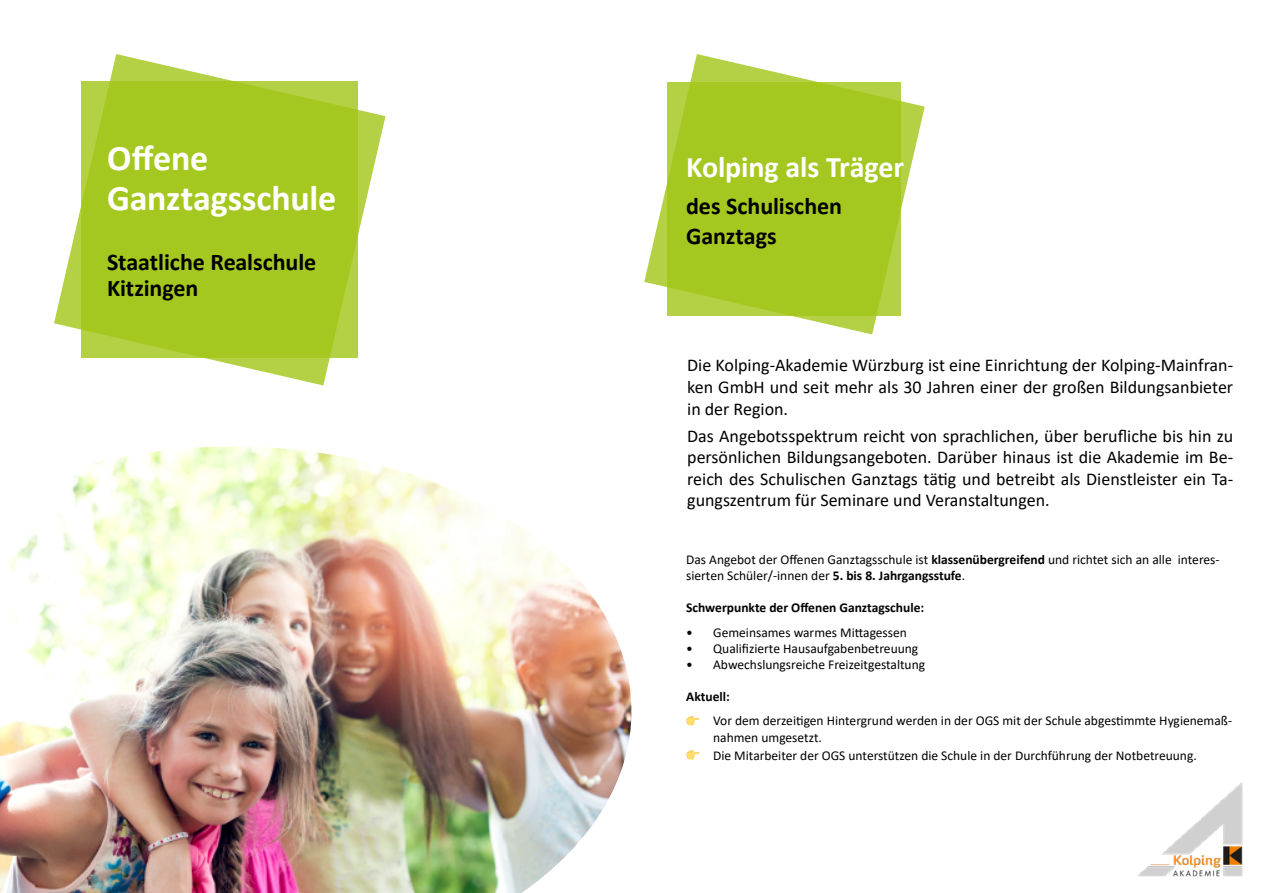
<style>
.page{position:relative;width:1263px;height:893px;background:#fff}
.page>*{position:absolute;margin:0;border:0;box-sizing:border-box;transform-origin:0 0}
.t1{font:700 36px/39.6px "Calibri";letter-spacing:-.005em;color:#fff}
.t2{font:700 30px "Calibri";letter-spacing:-.005em;color:#fff}
.t3{font:700 24px/26.4px "Calibri";letter-spacing:-.005em;color:#000}
.t4{font:18px/21.6px "Calibri";color:#000;text-align:justify}
.t5{font:13.5px/16.2px "Calibri";color:#000}
.t6{font:700 13.5px "Calibri";color:#000}
.s1{font-weight:700}
</style>
<div class="page">
<img style="left:0;top:446px;width:631px;height:447px">
<svg style="left:54px;top:54px;width:331px;height:331px;fill:#a5c820"></svg>
<img style="left:1137px;top:782px;width:106px;height:95px">
<svg style="left:644px;top:54px;width:281px;height:280px;fill:#a5c820"></svg>
<h1 class="t1" style="left:107px;top:138px;width:231px">Offene<br>Ganztagsschule</h1>
<h3 class="t3" style="left:107px;top:248px;width:211px">Staatliche Realschule<br>Kitzingen</h3>
<h2 class="t2" style="left:686px;top:145px;width:219px">Kolping als Träger</h2>
<h3 class="t3" style="left:686px;top:191px;width:157px;line-height:30px">des Schulischen<br>Ganztags</h3>
<h3 class="t4" style="left:687px;top:354px;width:547px">Die Kolping-Akademie Würzburg ist eine Einrichtung der Kolping-Mainfran&shy;ken GmbH und seit mehr als 30 Jahren einer der großen Bildungsanbieter in der Region.</h3>
<p class="t4" style="left:687px;top:424px;width:547px">Das Angebotsspektrum reicht von sprachlichen, über berufliche bis hin zu persönlichen Bildungsangeboten. Darüber hinaus ist die Akademie im Be&shy;reich des Schulischen Ganztags tätig und betreibt als Dienstleister ein Ta&shy;gungszentrum für Seminare und Veranstaltungen.</p>
<p class="t5" style="left:686px;top:551px;width:535px">Das Angebot der Offenen Ganztagsschule ist <span class="s1">klassenübergreifend</span> und richtet sich an alle interes&shy;sierten Schüler/-innen der <span class="s1">5. bis 8. Jahrgangsstufe</span>.</p>
<p class="t6" style="left:686px;top:598px;width:240px">Schwerpunkte der Offenen Ganztagschule:</p>
<p class="t5" style="left:686px;top:624px;width:222px">• Gemeinsames warmes Mittagessen</p>
<p class="t5" style="left:686px;top:640px;width:234px">• Qualifizierte Hausaufgabenbetreuung</p>
<p class="t5" style="left:686px;top:656px;width:240px">• Abwechslungsreiche Freizeitgestaltung</p>
<p class="t6" style="left:686px;top:687px;width:45px">Aktuell:</p>
<p class="t5" style="left:713px;top:712px;width:520px">Vor dem derzeitigen Hintergrund werden in der OGS mit der Schule abgestimmte Hygienemaß&shy;nahmen umgesetzt.</p>
<p class="t5" style="left:713px;top:747px;width:485px">Die Mitarbeiter der OGS unterstützen die Schule in der Durchführung der Notbetreuung.</p>
</div>
